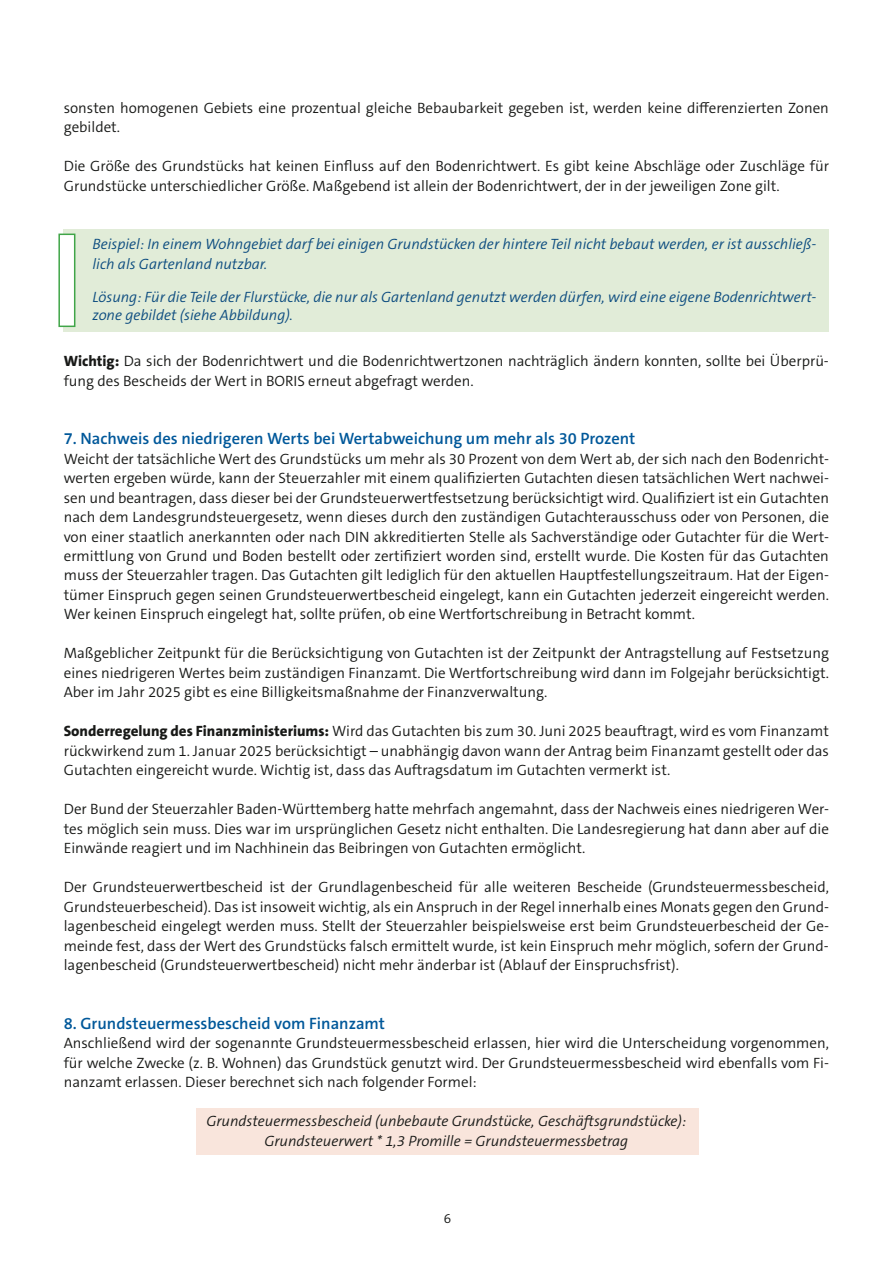
<style>
.page{position:relative;width:893px;height:1263px;background:#fff}
.page>*{position:absolute;margin:0;border:0;box-sizing:border-box;transform-origin:0 0}
.t1{font:600 16.5px "The Sans C5";color:#00589a}
.t2{font:300 15px/19.5px "The Sans C5";color:#181917;text-align:justify}
.t3{font:italic 300 15px/19.5px "The Sans C5";color:#0b4b7f}
.t4{font:italic 300 15px/19.5px "The Sans C5";color:#181917;text-align:center}
.t5{font:300 13.5px "The Sans C5";color:#181917}
.s1{font-weight:800}
</style>
<div class="page">
<div style="left:196px;top:1108px;width:503px;height:47px;background:#f9e5dc"></div>
<div style="left:63px;top:229px;width:766px;height:102px;background:#e1ecd8"></div>
<div style="left:59px;top:234px;width:16px;height:92px;background:#fff"></div>
<div style="left:58px;top:234px;width:17px;height:93px;border:2px solid #40a548"></div>
<p class="t2" style="left:64px;top:99px;width:766px">sonsten homogenen Gebiets eine prozentual gleiche Bebaubarkeit gegeben ist, werden keine differenzierten Zonen gebildet.</p>
<p class="t2" style="left:64px;top:157px;width:767px">Die Größe des Grundstücks hat keinen Einfluss auf den Bodenrichtwert. Es gibt keine Abschläge oder Zuschläge für<br>Grundstücke unterschiedlicher Größe. Maßgebend ist allein der Bodenrichtwert, der in der jeweiligen Zone gilt.</p>
<p class="t3" style="left:92px;top:236px;width:725px">Beispiel: In einem Wohngebiet darf bei einigen Grundstücken der hintere Teil nicht bebaut werden, er ist ausschließ&shy;lich als Gartenland nutzbar.</p>
<p class="t3" style="left:92px;top:289px;width:725px;line-height:18px">Lösung: Für die Teile der Flurstücke, die nur als Gartenland genutzt werden dürfen, wird eine eigene Bodenrichtwert&shy;zone gebildet (siehe Abbildung).</p>
<p class="t2" style="left:64px;top:352px;width:767px"><span class="s1">Wichtig:</span> Da sich der Bodenrichtwert und die Bodenrichtwertzonen nachträglich ändern konnten, sollte bei Überprü&shy;fung des Bescheids der Wert in BORIS erneut abgefragt werden.</p>
<p class="t1" style="left:64px;top:432px;width:573px">7. Nachweis des niedrigeren Werts bei Wertabweichung um mehr als 30 Prozent</p>
<p class="t2" style="left:64px;top:450px;width:767px">Weicht der tatsächliche Wert des Grundstücks um mehr als 30 Prozent von dem Wert ab, der sich nach den Bodenricht&shy;werten ergeben würde, kann der Steuerzahler mit einem qualifizierten Gutachten diesen tatsächlichen Wert nachwei&shy;sen und beantragen, dass dieser bei der Grundsteuerwertfestsetzung berücksichtigt wird. Qualifiziert ist ein Gutachten nach dem Landesgrundsteuergesetz, wenn dieses durch den zuständigen Gutachterausschuss oder von Personen, die von einer staatlich anerkannten oder nach DIN akkreditierten Stelle als Sachverständige oder Gutachter für die Wert&shy;ermittlung von Grund und Boden bestellt oder zertifiziert worden sind, erstellt wurde. Die Kosten für das Gutachten muss der Steuerzahler tragen. Das Gutachten gilt lediglich für den aktuellen Hauptfestellungszeitraum. Hat der Eigen&shy;tümer Einspruch gegen seinen Grundsteuerwertbescheid eingelegt, kann ein Gutachten jederzeit eingereicht werden.<br>Wer keinen Einspruch eingelegt hat, sollte prüfen, ob eine Wertfortschreibung in Betracht kommt.</p>
<p class="t2" style="left:64px;top:645px;width:767px">Maßgeblicher Zeitpunkt für die Berücksichtigung von Gutachten ist der Zeitpunkt der Antragstellung auf Festsetzung eines niedrigeren Wertes beim zuständigen Finanzamt. Die Wertfortschreibung wird dann im Folgejahr berücksichtigt.<br>Aber im Jahr 2025 gibt es eine Billigkeitsmaßnahme der Finanzverwaltung.</p>
<p class="t2" style="left:64px;top:723px;width:767px"><span class="s1">Sonderregelung des Finanzministeriums:</span> Wird das Gutachten bis zum 30. Juni 2025 beauftragt, wird es vom Finanzamt rückwirkend zum 1. Januar 2025 berücksichtigt – unabhängig davon wann der Antrag beim Finanzamt gestellt oder das Gutachten eingereicht wurde. Wichtig ist, dass das Auftragsdatum im Gutachten vermerkt ist.</p>
<p class="t2" style="left:64px;top:801px;width:767px">Der Bund der Steuerzahler Baden-Württemberg hatte mehrfach angemahnt, dass der Nachweis eines niedrigeren Wer&shy;tes möglich sein muss. Dies war im ursprünglichen Gesetz nicht enthalten. Die Landesregierung hat dann aber auf die Einwände reagiert und im Nachhinein das Beibringen von Gutachten ermöglicht.</p>
<p class="t2" style="left:64px;top:879px;width:767px">Der Grundsteuerwertbescheid ist der Grundlagenbescheid für alle weiteren Bescheide (Grundsteuermessbescheid, Grundsteuerbescheid). Das ist insoweit wichtig, als ein Anspruch in der Regel innerhalb eines Monats gegen den Grund&shy;lagenbescheid eingelegt werden muss. Stellt der Steuerzahler beispielsweise erst beim Grundsteuerbescheid der Ge&shy;meinde fest, dass der Wert des Grundstücks falsch ermittelt wurde, ist kein Einspruch mehr möglich, sofern der Grund&shy;lagenbescheid (Grundsteuerwertbescheid) nicht mehr änderbar ist (Ablauf der Einspruchsfrist).</p>
<p class="t1" style="left:64px;top:1016px;width:323px">8. Grundsteuermessbescheid vom Finanzamt</p>
<p class="t2" style="left:64px;top:1035px;width:767px">Anschließend wird der sogenannte Grundsteuermessbescheid erlassen, hier wird die Unterscheidung vorgenommen, für welche Zwecke (z. B. Wohnen) das Grundstück genutzt wird. Der Grundsteuermessbescheid wird ebenfalls vom Fi&shy;nanzamt erlassen. Dieser berechnet sich nach folgender Formel:</p>
<p class="t4" style="left:206px;top:1113px;width:481px">Grundsteuermessbescheid (unbebaute Grundstücke, Geschäftsgrundstücke):<br>Grundsteuerwert * 1,3 Promille = Grundsteuermessbetrag</p>
<p class="t5" style="left:444px;top:1213px;width:9px">6</p>
</div>
